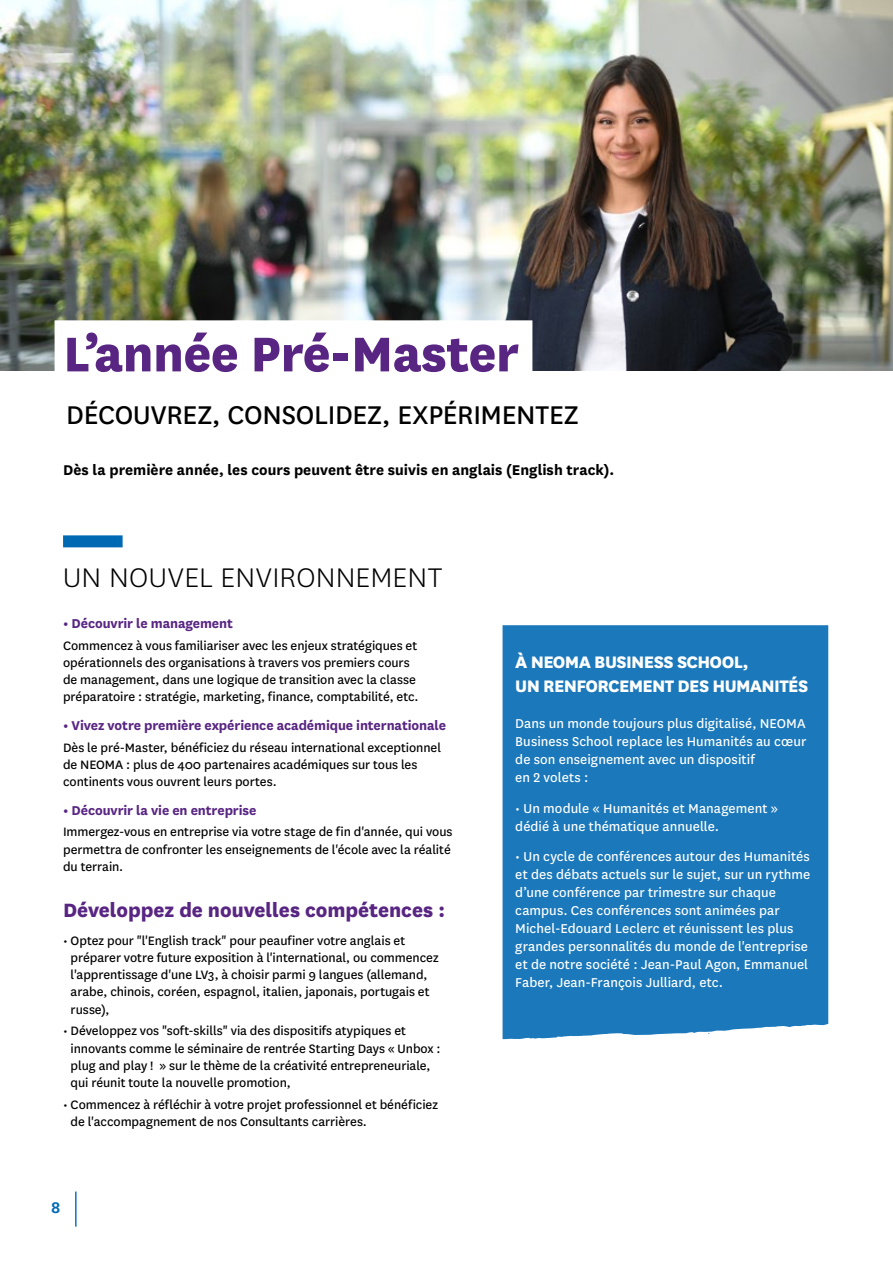
<style>
.page{position:relative;width:893px;height:1263px;background:#fff}
.page>*{position:absolute;margin:0;border:0;box-sizing:border-box;transform-origin:0 0}
.t1{font:800 57px "National";letter-spacing:-.01em;color:#582583}
.t2{font:300 31.5px "National";letter-spacing:.005em;color:#000}
.t3{font:30px "National";letter-spacing:-.005em;color:#000}
.t4{font:800 22.5px "National";color:#582583}
.t5{font:800 19.5px/24px "National";letter-spacing:-.035em;color:#fff}
.t6{font:600 18px "National";color:#0069b4}
.t7{font:700 16.5px "National";color:#000}
.t8{font:15px/18px "National";letter-spacing:.005em;color:#fff}
.t9{font:700 15px "National";letter-spacing:-.005em;color:#582583}
.t10{font:14.25px/17.2px "National";letter-spacing:-.005em;color:#000}
</style>
<div class="page">
<img style="left:0;top:0;width:893px;height:371px">
<hr style="left:75px;top:1191px;width:2px;height:36px;background:#0069b4">
<div style="left:63px;top:535px;width:60px;height:12px;background:#0069b4"></div>
<div style="left:503px;top:625px;width:325px;height:414px;background:#1a78bb"></div>
<div style="left:55px;top:320px;width:477px;height:65px;background:#fff"></div>
<h1 class="t1" style="left:63px;top:313px;width:458px">L’année Pré-Master</h1>
<h3 class="t3" style="left:66px;top:395px;width:514px">DÉCOUVREZ, CONSOLIDEZ, EXPÉRIMENTEZ</h3>
<p class="t7" style="left:63px;top:458px;width:553px">Dès la première année, les cours peuvent être suivis en anglais (English track).</p>
<h2 class="t2" style="left:63px;top:558px;width:381px">UN NOUVEL ENVIRONNEMENT</h2>
<p class="t9" style="left:63px;top:613px;width:171px">• Découvrir le management</p>
<p class="t10" style="left:63px;top:636px;width:357px">Commencez à vous familiariser avec les enjeux stratégiques et opérationnels des organisations à travers vos premiers cours de management, dans une logique de transition avec la classe préparatoire : stratégie, marketing, finance, comptabilité, etc.</p>
<p class="t9" style="left:63px;top:715px;width:384px">• Vivez votre première expérience académique internationale</p>
<p class="t10" style="left:63px;top:738px;width:379px">Dès le pré-Master, bénéficiez du réseau international exceptionnel de NEOMA : plus de 400 partenaires académiques sur tous les continents vous ouvrent leurs portes.</p>
<p class="t9" style="left:63px;top:800px;width:195px">• Découvrir la vie en entreprise</p>
<p class="t10" style="left:63px;top:823px;width:391px">Immergez-vous en entreprise via votre stage de fin d'année, qui vous permettra de confronter les enseignements de l'école avec la réalité du terrain.</p>
<h3 class="t4" style="left:63px;top:894px;width:383px">Développez de nouvelles compétences :</h3>
<p class="t10" style="left:71px;top:931px;width:370px;text-indent:-8px">• Optez pour "l'English track" pour peaufiner votre anglais et préparer votre future exposition à l'international, ou commencez l'apprentissage d'une LV3, à choisir parmi 9 langues (allemand, arabe, chinois, coréen, espagnol, italien, japonais, portugais et russe),</p>
<p class="t10" style="left:71px;top:1021px;width:372px;text-indent:-8px">• Développez vos "soft-skills" via des dispositifs atypiques et innovants comme le séminaire de rentrée Starting Days « Unbox : plug and play ! » sur le thème de la créativité entrepreneuriale, qui réunit toute la nouvelle promotion,</p>
<p class="t10" style="left:71px;top:1095px;width:369px;text-indent:-8px">• Commencez à réfléchir à votre projet professionnel et bénéficiez de l'accompagnement de nos Consultants carrières.</p>
<p class="t6" style="left:51px;top:1195px;width:11px">8</p>
<h3 class="t5" style="left:515px;top:648px;width:295px">À NEOMA BUSINESS SCHOOL,<br>UN RENFORCEMENT DES HUMANITÉS</h3>
<p class="t8" style="left:515px;top:713px;width:293px">Dans un monde toujours plus digitalisé, NEOMA Business School replace les Humanités au cœur de son enseignement avec un dispositif<br>en 2 volets :</p>
<p class="t8" style="left:515px;top:798px;width:264px">• Un module « Humanités et Management » dédié à une thématique annuelle.</p>
<p class="t8" style="left:515px;top:847px;width:296px">• Un cycle de conférences autour des Humanités et des débats actuels sur le sujet, sur un rythme d’une conférence par trimestre sur chaque campus. Ces conférences sont animées par Michel-Edouard Leclerc et réunissent les plus grandes personnalités du monde de l'entreprise et de notre société : Jean-Paul Agon, Emmanuel Faber, Jean-François Julliard, etc.</p>
</div>
